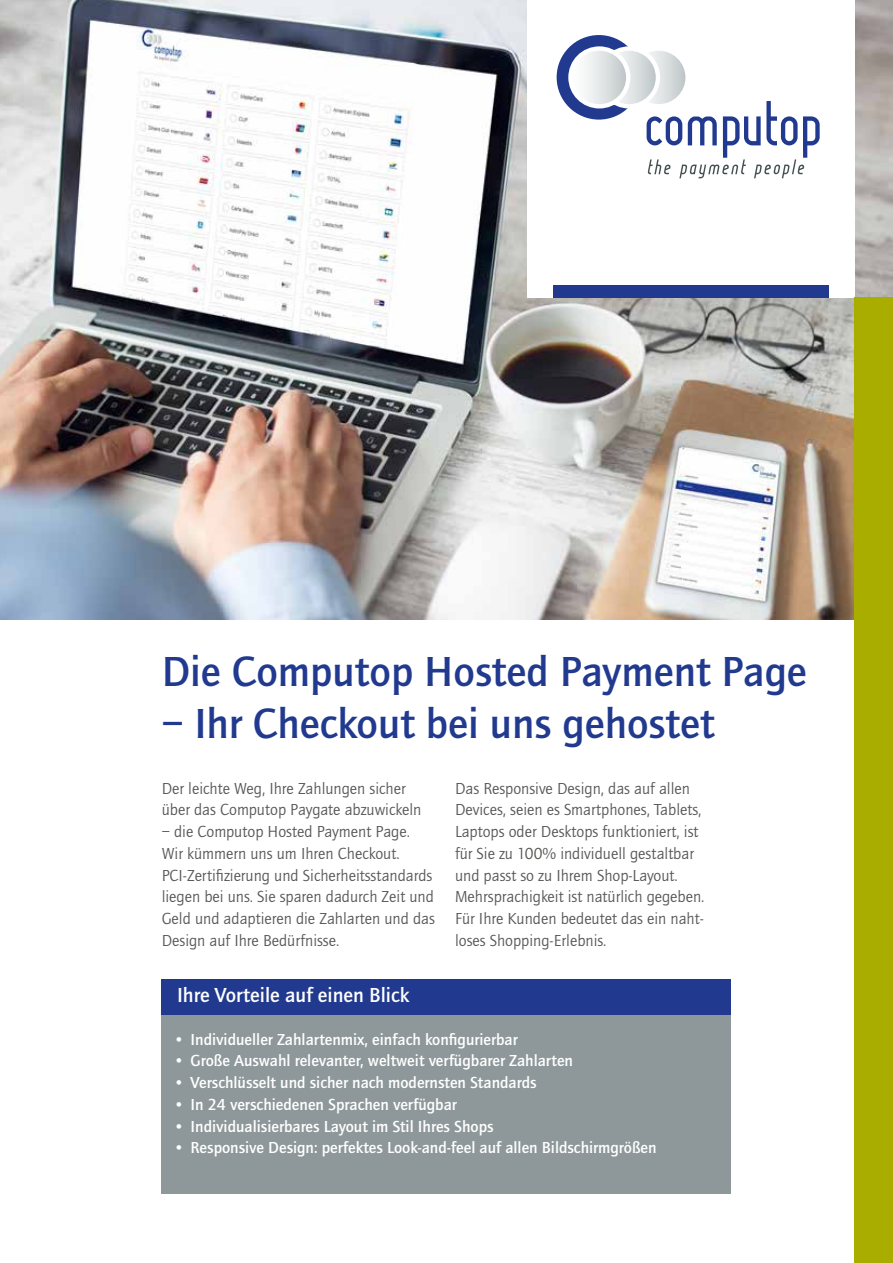
<style>
.page{position:relative;width:893px;height:1263px;background:#fff}
.page>*{position:absolute;margin:0;border:0;box-sizing:border-box;transform-origin:0 0}
.t1{font:500 43.5px "Quay Sans EF";color:#213a8f}
.t2{font:500 21px "Quay Sans EF";color:#fff}
.t3{font:16.5px/21.8px "Quay Sans EF";color:#575756}
.t4{font:500 16.5px "Quay Sans EF";color:#fff}
</style>
<div class="page">
<img style="left:0;top:0;width:893px;height:620px">
<div style="left:162px;top:994px;width:569px;height:200px;background:#8e989a"></div>
<div style="left:162px;top:979px;width:569px;height:36px;background:#213a8f"></div>
<div style="left:527px;top:0;width:328px;height:297px;background:#fff"></div>
<div style="left:557px;top:35px;width:84px;height:85px;background:#213a8f;border-radius:50%"></div>
<svg style="left:630px;top:49px;width:58px;height:57px"></svg>
<div style="left:628px;top:46px;width:62px;height:62px;border:4px solid #fff;border-radius:50%"></div>
<svg style="left:600px;top:49px;width:58px;height:57px"></svg>
<div style="left:598px;top:46px;width:62px;height:62px;border:4px solid #fff;border-radius:50%"></div>
<svg style="left:570px;top:49px;width:58px;height:57px;background:#e6e9e9"></svg>
<div style="left:568px;top:46px;width:62px;height:62px;border:4px solid #fff;border-radius:50%"></div>
<svg style="left:647px;top:101px;width:173px;height:77px"></svg>
<div style="left:553px;top:285px;width:276px;height:13px;background:#213a8f"></div>
<div style="left:855px;top:298px;width:38px;height:965px;background:#a8ad00"></div>
<h1 class="t1" style="left:162px;top:647px;width:647px">Die Computop Hosted Payment Page</h1>
<h1 class="t1" style="left:162px;top:699px;width:555px">– Ihr Checkout bei uns gehostet</h1>
<p class="t3" style="left:162px;top:777px;width:261px">Der leichte Weg, Ihre Zahlungen sicher über das Computop Paygate abzuwickeln</p>
<p class="t3" style="left:162px;top:821px;width:275px">– die Computop Hosted Payment Page.<br>Wir kümmern uns um Ihren Checkout.<br>PCI-Zertifizierung und Sicherheitsstandards liegen bei uns. Sie sparen dadurch Zeit und Geld und adaptieren die Zahlarten und das Design auf Ihre Bedürfnisse.</p>
<p class="t2" style="left:177px;top:983px;width:234px">Ihre Vorteile auf einen Blick</p>
<p class="t3" style="left:455px;top:777px;width:251px">Das Responsive Design, das auf allen Devices, seien es Smartphones, Tablets, Laptops oder Desktops funktioniert, ist für Sie zu 100% individuell gestaltbar und passt so zu Ihrem Shop-Layout.<br>Mehrsprachigkeit ist natürlich gegeben.<br>Für Ihre Kunden bedeutet das ein naht&shy;loses Shopping-Erlebnis.</p>
<p class="t4" style="left:174px;top:1030px;width:346px">• Individueller Zahlartenmix, einfach konfigurierbar</p>
<p class="t4" style="left:174px;top:1052px;width:401px">• Große Auswahl relevanter, weltweit verfügbarer Zahlarten</p>
<p class="t4" style="left:174px;top:1073px;width:365px">• Verschlüsselt und sicher nach modernsten Standards</p>
<p class="t4" style="left:174px;top:1095px;width:285px">• In 24 verschiedenen Sprachen verfügbar</p>
<p class="t4" style="left:174px;top:1117px;width:321px">• Individualisierbares Layout im Stil Ihres Shops</p>
<p class="t4" style="left:174px;top:1139px;width:484px">• Responsive Design: perfektes Look-and-feel auf allen Bildschirmgrößen</p>
</div>
